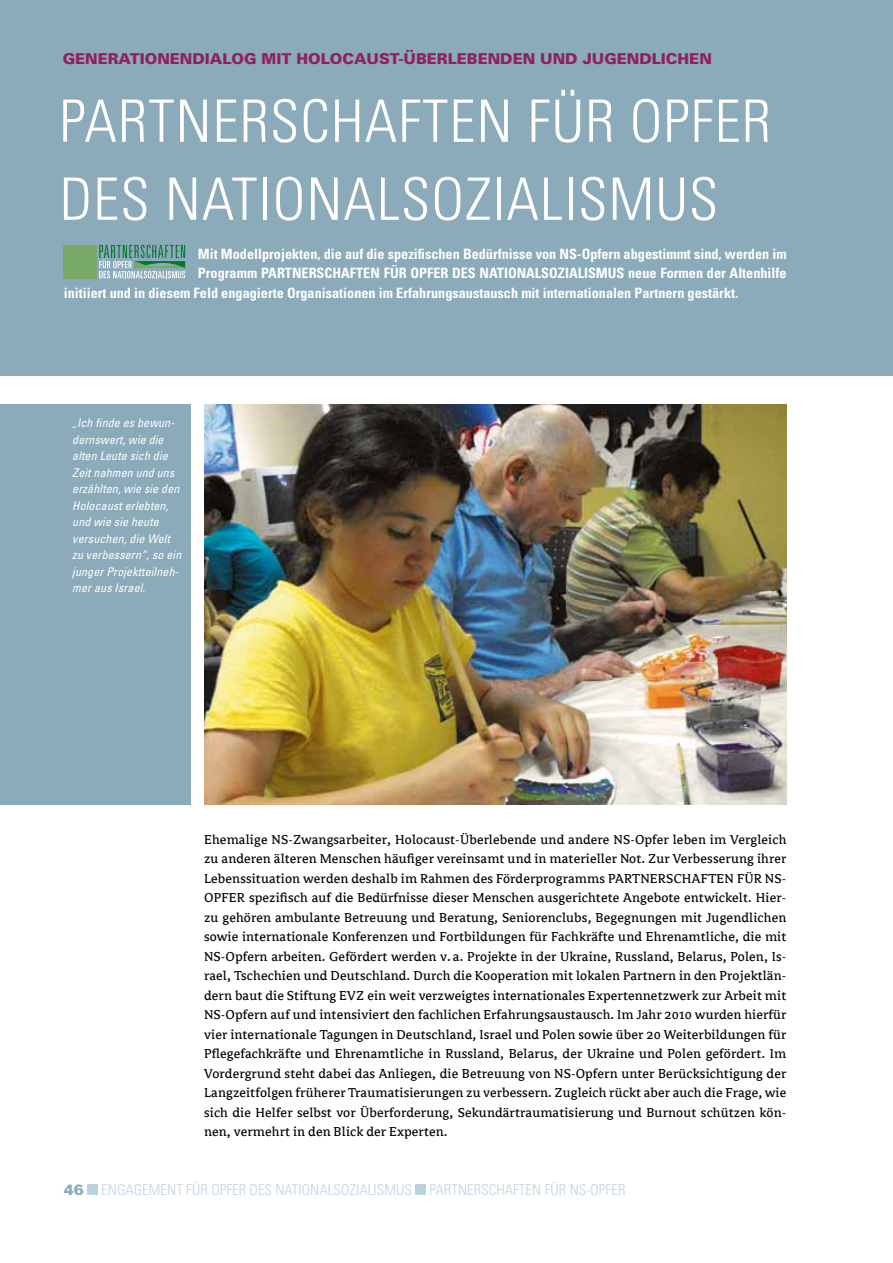
<style>
.page{position:relative;width:893px;height:1263px;background:#fff}
.page>*{position:absolute;margin:0;border:0;box-sizing:border-box;transform-origin:0 0}
.t1{font:300 condensed 58.5px/78px "Univers";letter-spacing:.02em;color:#fff}
.t2{font:300 condensed 15px "Univers";color:#c3d4de}
.t3{font:900 15px "Univers";color:#8f225b}
.t4{font:14.25px/19.5px "Avance";letter-spacing:.01em;color:#000;text-align:justify}
.t5{font:700 condensed 14.25px/19.5px "Univers";color:#fff}
.t6{font:italic condensed 12px/16.5px "Univers";letter-spacing:.01em;color:#fff}
.s1{font-weight:300;font-style:normal}
.s2{font-weight:900;font-stretch:normal;color:#8baaba}
</style>
<div class="page">
<div style="left:0;top:0;width:893px;height:376px;background:#8baaba"></div>
<div style="left:87px;top:1184px;width:11px;height:11px;background:#bbd2e0"></div>
<div style="left:415px;top:1184px;width:11px;height:11px;background:#bbd2e0"></div>
<div style="left:0;top:404px;width:191px;height:401px;background:#8baaba"></div>
<img style="left:204px;top:404px;width:583px;height:401px">
<div style="left:64px;top:245px;width:33px;height:33px;background:#79aa68"></div>
<svg style="left:99px;top:245px;width:86px;height:33px"></svg>
<p class="t3" style="left:63px;top:49px;width:651px">GENERATIONENDIALOG MIT HOLOCAUST-ÜBERLEBENDEN UND JUGENDLICHEN</p>
<h1 class="t1" style="left:60px;top:81px;width:713px">PARTNERSCHAFTEN FÜR OPFER<br>DES NATIONALSOZIALI SMUS</h1>
<p class="t5" style="left:198px;top:244px;width:590px">Mit Modellprojekten, die auf die spezifischen Bedürfnisse von NS-Opfern abgestimmt sind, werden im<br>Programm Partnerschaften</p>
<p class="t5" style="left:384px;top:263px;width:44px">für Opfer</p>
<p class="t5" style="left:452px;top:263px;width:9px">des</p>
<p class="t5" style="left:480px;top:263px;width:18px">Nationalsozialismus</p>
<p class="t5" style="left:64px;top:263px;width:724px;text-indent:564px">neue Formen der Altenhilfe initiiert und in diesem Feld engagierte Organisationen im Erfahrungsaustausch mit internationalen Partnern gestärkt.</p>
<p class="t6" style="left:72px;top:414px;width:111px"><span class="s1">„</span>Ich finde es bewun&shy;dernswert, wie die alten Leute sich die<br>Zeit nahmen und uns erzählten, wie sie den<br>Holocaust erlebten, und wie sie heute versuchen, die Welt zu verbessern“, so ein junger Projektteilneh&shy;mer aus Israel.</p>
<p class="t4" style="left:204px;top:830px;width:584px">Ehemalige NS-Zwangsarbeiter, Holocaust-Überlebende und andere NS-Opfer leben im Vergleich zu anderen älteren Menschen häufiger vereinsamt und in materieller Not. Zur Verbesserung ihrer Lebenssituation werden deshalb im Rahmen des Förderprogramms PARTNERSCHAFTEN FÜR NS-OPFER spezifisch auf die Bedürfnisse dieser Menschen ausgerichtete Angebote entwickelt. Hier&shy;zu gehören ambulante Betreuung und Beratung, Seniorenclubs, Begegnungen mit Jugendlichen sowie internationale Konferenzen und Fortbildungen für Fachkräfte und Ehrenamtliche, die mit NS-Opfern arbeiten. Gefördert werden v. a. Projekte in der Ukraine, Russland, Belarus, Polen, Is&shy;rael, Tschechien und Deutschland. Durch die Kooperation mit lokalen Partnern in den Projektlän&shy;dern baut die Stiftung EVZ ein weit verzweigtes internationales Expertennetzwerk zur Arbeit mit NS-Opfern auf und intensiviert den fachlichen Erfahrungsaustausch. Im Jahr 2010 wurden hierfür vier internationale Tagungen in Deutschland, Israel und Polen sowie über 20 Weiterbildungen für Pflegefachkräfte und Ehrenamtliche in Russland, Belarus, der Ukraine und Polen gefördert. Im Vordergrund steht dabei das Anliegen, die Betreuung von NS-Opfern unter Berücksichtigung der Langzeitfolgen früherer Traumatisierungen zu verbessern. Zugleich rückt aber auch die Frage, wie sich die Helfer selbst vor Überforderung, Sekundärtraumatisierung und Burnout schützen kön&shy;nen, vermehrt in den Blick der Experten.</p>
<p class="t2" style="left:64px;top:1181px;width:563px"><span class="s2">46</span> ENGAGEMENT FÜR OPFER DES NATIONALSOZIALI SMUS PARTNERSCHAFTEN FÜR NS-OPFER</p>
</div>
